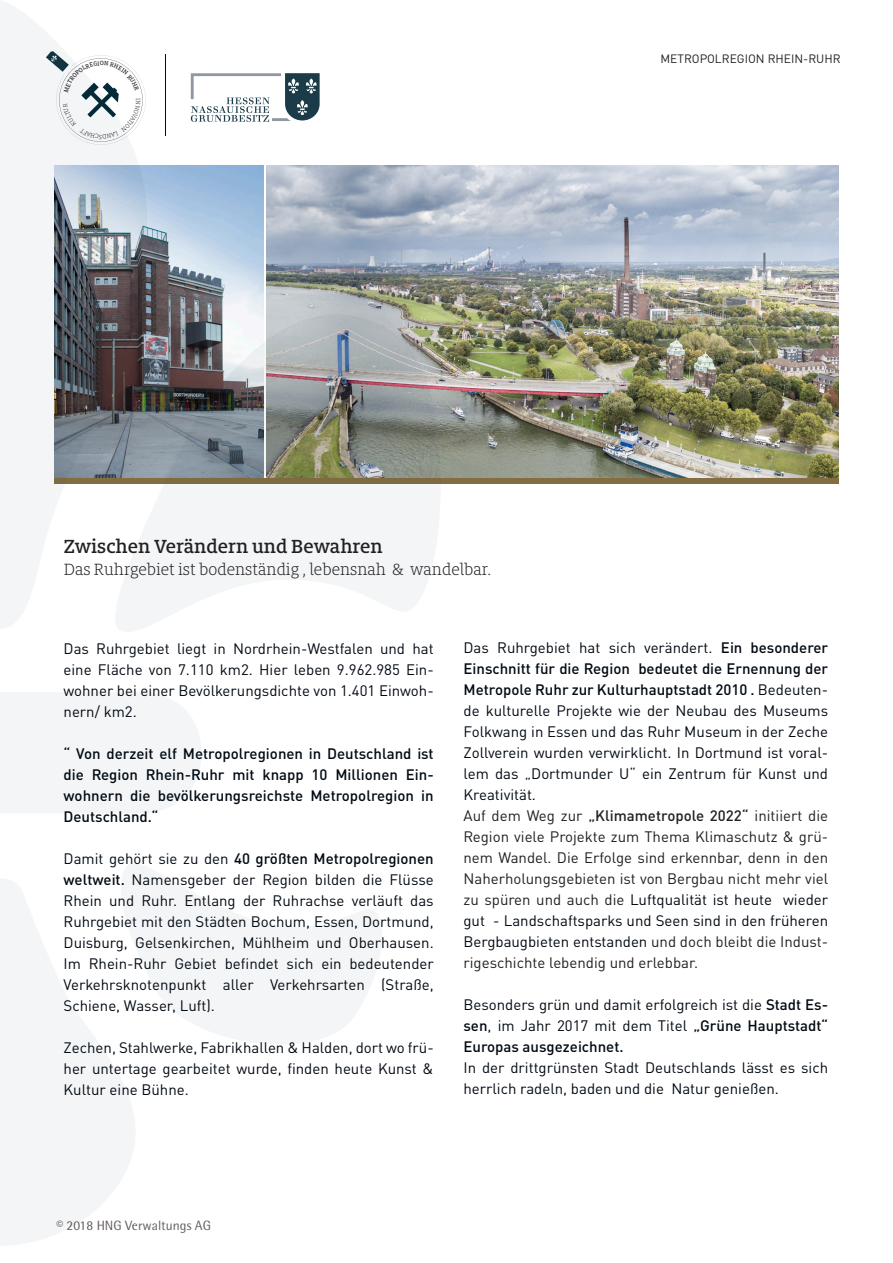
<style>
.page{position:relative;width:893px;height:1263px;background:#fff}
.page>*{position:absolute;margin:0;border:0;box-sizing:border-box;transform-origin:0 0}
.t1{font:500 21px "Milo Slab OT";color:#231f20}
.t2{font:300 18px "Milo Slab OT";color:#231f20}
.t3{font:15px/21px "DINOT";color:#000912;text-align:justify}
.t4{font:15px/21px "DINOT";color:#231f20;text-align:justify}
.t5{font:500 15px/21px "DINOT";color:#000912;text-align:justify}
.t6{font:13.5px "Rotis Semi Sans Std";color:#635d59}
.t7{font:12px "DINOT";color:#231f20}
.t8{font:6.3px "Vista Slab OT";color:#231f20}
.s1{font-weight:500}
.s2{color:#000912}
</style>
<div class="page">
<img style="left:150px;top:166px;width:114px;height:143px">
<img style="left:266px;top:166px;width:573px;height:312px">
<svg style="left:191px;top:73px;width:129px;height:49px"></svg>
<hr style="left:165px;top:54px;width:1px;height:81px;background:#00091e">
<div style="left:54px;top:478px;width:785px;height:6px;background:#846e41"></div>
<svg style="left:122px;top:864px;width:260px;height:180px;fill:#f3f5f6"></svg>
<img style="left:120px;top:309px;width:322px;height:323px">
<svg style="left:0;top:878px;width:138px;height:368px;fill:#f3f5f6"></svg>
<div style="left:0;top:693px;width:201px;height:120px;background:#f3f5f6"></div>
<svg style="left:0;top:1px;width:150px;height:628px"></svg>
<svg style="left:46px;top:51px;width:100px;height:94px"></svg>
<p class="t8" style="left:100px;top:60px;width:6px">O</p>
<p class="t7" style="left:660px;top:51px;width:182px">METROPOLREGION RHEIN-RUHR</p>
<p class="t1" style="left:64px;top:535px;width:320px">Zwischen Verändern und Bewahren</p>
<p class="t2" style="left:64px;top:560px;width:429px">Das Ruhrgebiet ist bodenständig , lebensnah &amp; wandelbar.</p>
<p class="t3" style="left:64px;top:637px;width:372px">Das Ruhrgebiet liegt in Nordrhein-Westfalen und hat eine Fläche von 7.110 km2. Hier leben 9.962.985 Ein&shy;wohner bei einer Bevölkerungsdichte von 1.401 Einwoh&shy;nern/ km2.</p>
<p class="t5" style="left:64px;top:742px;width:372px">“ Von derzeit elf Metropolregionen in Deutschland ist die Region Rhein-Ruhr mit knapp 10 Millionen Ein&shy;wohnern die bevölkerungsreichste Metropolregion in Deutschland.“</p>
<p class="t3" style="left:64px;top:847px;width:372px">Damit gehört sie zu den <span class="s1">40 größten Metropolregionen weltweit.</span> Namensgeber der Region bilden die Flüsse Rhein und Ruhr. Entlang der Ruhrachse verläuft das Ruhrgebiet mit den Städten Bochum, Essen, Dortmund, Duisburg, Gelsenkirchen, Mühlheim und Oberhausen.<br>Im Rhein-Ruhr Gebiet befindet sich ein bedeutender Verkehrsknotenpunkt aller Verkehrsarten (Straße, Schiene, Wasser, Luft).</p>
<p class="t3" style="left:64px;top:1036px;width:372px">Zechen, Stahlwerke, Fabrikhallen &amp; Halden, dort wo frü&shy;her untertage gearbeitet wurde, finden heute Kunst &amp; Kultur eine Bühne.</p>
<p class="t3" style="left:463px;top:636px;width:366px">Das Ruhrgebiet hat sich verändert. <span class="s1">Ein besonderer Einschnitt für die Region bedeutet die Ernennung der Metropole Ruhr zur Kulturhauptstadt 2010 .</span> Bedeuten&shy;de kulturelle Projekte wie der Neubau des Museums Folkwang in Essen und das Ruhr Museum in der Zeche Zollverein wurden verwirklicht. In Dortmund ist voral&shy;lem das „Dortmunder U“ ein Zentrum für Kunst und Kreativität.</p>
<p class="t4" style="left:463px;top:804px;width:366px">Auf dem Weg zur <span class="s1">„Klimametropole 2022“</span> initiiert die Region viele Projekte zum Thema Klimaschutz &amp; grü&shy;nem Wandel. Die Erfolge sind erkennbar, denn in den Naherholungsgebieten ist von Bergbau nicht mehr viel zu spüren und auch die <span class="s2">Luftqualität ist heute wieder gut - Landschaftsparks und Seen sind in den früheren Bergbaugbieten entstanden</span> und doch bleibt die Indust&shy;rigeschichte lebendig und erlebbar.</p>
<p class="t3" style="left:463px;top:993px;width:366px">Besonders grün und damit erfolgreich ist die <span class="s1">Stadt Es&shy;sen</span>, im Jahr 2017 mit dem Titel <span class="s1">„Grüne Hauptstadt“ Europas ausgezeichnet.</span></p>
<p class="t3" style="left:463px;top:1056px;width:366px">In der drittgrünsten Stadt Deutschlands lässt es sich herrlich radeln, baden und die Natur genießen.</p>
<p class="t6" style="left:56px;top:1217px;width:156px">© 2018 HNG Verwaltungs AG</p>
</div>
